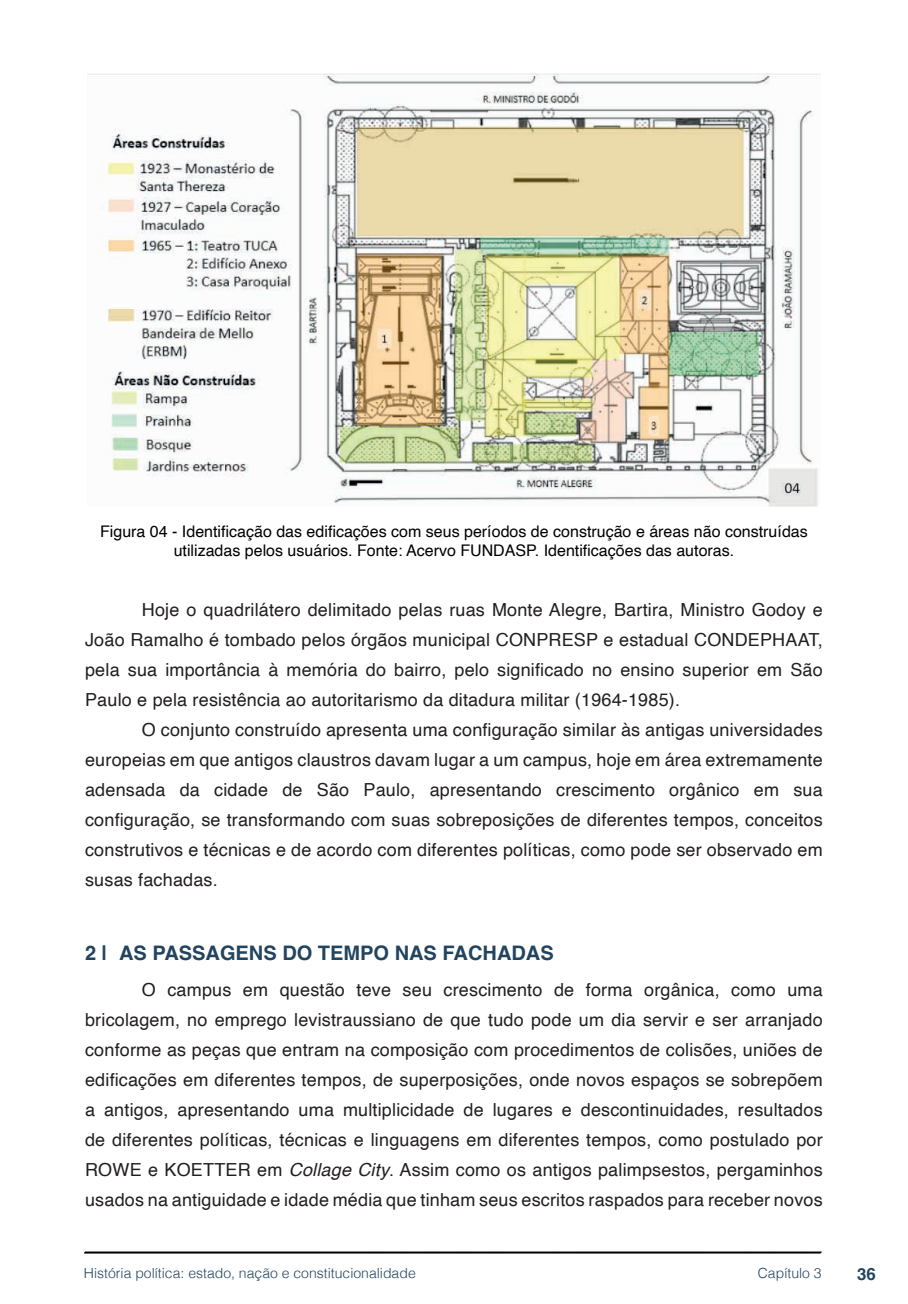
<style>
.page{position:relative;width:908px;height:1304px;background:#fff}
.page>*{position:absolute;margin:0;border:0;box-sizing:border-box;transform-origin:0 0}
.t1{font:700 20px "Helvetica";color:#23445f}
.t2{font:18px/30px "Helvetica";letter-spacing:.01em;color:#231f20;text-align:justify}
.t3{font:700 16.8px "Helvetica";color:#23445f}
.t4{font:16px/19.2px "Helvetica";color:#000;text-align:center}
.t5{font:300 14px "Helvetica";color:#23445f}
.s1{font-style:italic}
</style>
<div class="page">
<svg style="left:84px;top:1251px;width:737px;height:3px;background:#515151"></svg>
<img style="left:88px;top:74px;width:731px;height:432px">
<p class="t4" style="left:100px;top:522px;width:709px">Figura 04 - Identificação das edificações com seus períodos de construção e áreas não construídas utilizadas pelos usuários. Fonte: Acervo FUNDASP. Identificações das autoras.</p>
<p class="t2" style="left:85px;top:595px;width:738px;text-indent:57px">Hoje o quadrilátero delimitado pelas ruas Monte Alegre, Bartira, Ministro Godoy e João Ramalho é tombado pelos órgãos municipal CONPRESP e estadual CONDEPHAAT, pela sua importância à memória do bairro, pelo significado no ensino superior em São Paulo e pela resistência ao autoritarismo da ditadura militar (1964-1985).</p>
<p class="t2" style="left:85px;top:715px;width:738px;text-indent:57px">O conjunto construído apresenta uma configuração similar às antigas universidades europeias em que antigos claustros davam lugar a um campus, hoje em área extremamente adensada da cidade de São Paulo, apresentando crescimento orgânico em sua configuração, se transformando com suas sobreposições de diferentes tempos, conceitos construtivos e técnicas e de acordo com diferentes políticas, como pode ser observado em susas fachadas.</p>
<p class="t1" style="left:85px;top:941px;width:470px">2 | AS PASSAGENS DO TEMPO NAS FACHADAS</p>
<p class="t2" style="left:85px;top:975px;width:738px;text-indent:57px">O campus em questão teve seu crescimento de forma orgânica, como uma bricolagem, no emprego levistraussiano de que tudo pode um dia servir e ser arranjado conforme as peças que entram na composição com procedimentos de colisões, uniões de edificações em diferentes tempos, de superposições, onde novos espaços se sobrepõem a antigos, apresentando uma multiplicidade de lugares e descontinuidades, resultados de diferentes políticas, técnicas e linguagens em diferentes tempos, como postulado por ROWE e KOETTER em <span class="s1">Collage City</span>. Assim como os antigos palimpsestos, pergaminhos usados na antiguidade e idade média que tinham seus escritos raspados para receber novos</p>
<p class="t5" style="left:84px;top:1261px;width:333px">História política: estado, nação e constitucionalidade</p>
<p class="t5" style="left:757px;top:1261px;width:65px">Capítulo 3</p>
<p class="t3" style="left:856px;top:1264px;width:20px">36</p>
</div>
